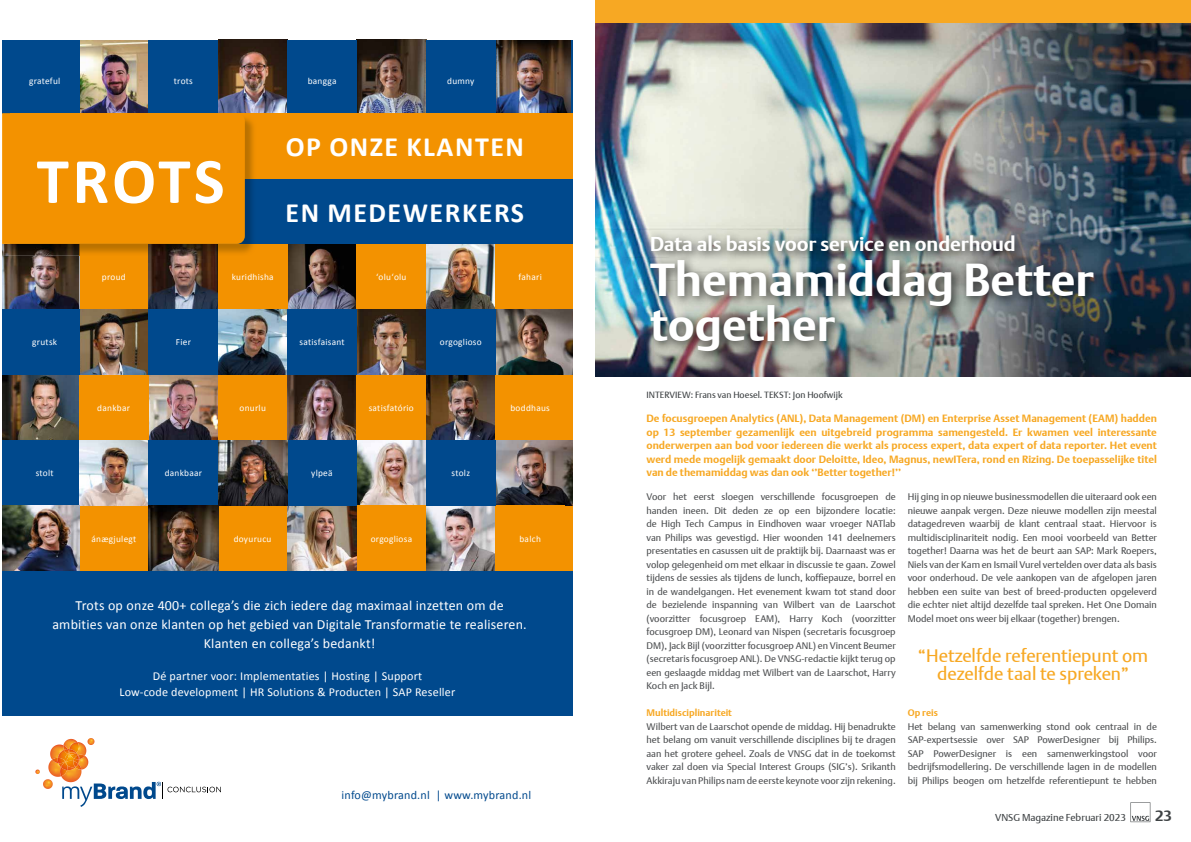
<style>
.page{position:relative;width:1191px;height:842px;background:#fff}
.page>*{position:absolute;margin:0;border:0;box-sizing:border-box;transform-origin:0 0}
.t1{font:700 65.2px "Calibri";letter-spacing:.045em;color:#fff}
.t2{font:700 46px/45px "Agis Argo";color:#fff}
.t3{font:700 28px "Calibri";letter-spacing:.055em;color:#fff}
.t4{font:700 20px "Agis Argo";letter-spacing:-.005em;color:#fff}
.t5{font:18px/18px "Agis Argo";color:#f7a823;text-align:center}
.t6{font:700 15px "Agis Argo";color:#3e4244}
.t7{font:14px/18.6px "Calibri";letter-spacing:.015em;color:#fff;text-align:center}
.t8{font:12.1px/16.8px "Calibri";letter-spacing:.015em;color:#fff;text-align:center}
.t9{font:12.1px "Calibri";letter-spacing:.015em;color:#00498d}
.t10{font:700 10.5px/13.5px "Agis Argo";color:#f7a823;text-align:justify}
.t11{font:10px "Agis Argo";color:#3e4244}
.t12{font:9.5px/13.5px "Agis Argo";color:#4d4f51;text-align:justify}
.t13{font:700 9.5px "Agis Argo";color:#f7a823}
.t14{font:9.3px "Calibri";letter-spacing:.03em;color:#fff}
.t15{font:9px "Agis Argo";color:#3e4244}
</style>
<div class="page">
<svg style="left:1130px;top:802px;width:20px;height:20px"></svg>
<div style="left:2px;top:571px;width:571px;height:145px;background:#00498d"></div>
<img style="left:2px;top:375px;width:77px;height:65px">
<img style="left:149px;top:375px;width:69px;height:65px">
<div style="left:218px;top:375px;width:69px;height:65px;background:#f39200"></div>
<div style="left:2px;top:440px;width:77px;height:65px;background:#00498d"></div>
<div style="left:79px;top:505px;width:70px;height:66px;background:#f39200"></div>
<img style="left:79px;top:440px;width:70px;height:65px">
<img style="left:2px;top:505px;width:77px;height:66px">
<div style="left:218px;top:505px;width:69px;height:66px;background:#f39200"></div>
<div style="left:149px;top:440px;width:69px;height:65px;background:#00498d"></div>
<img style="left:149px;top:505px;width:69px;height:66px">
<img style="left:357px;top:440px;width:69px;height:65px">
<div style="left:357px;top:505px;width:69px;height:66px;background:#f39200"></div>
<div style="left:495px;top:505px;width:78px;height:66px;background:#f39200"></div>
<img style="left:287px;top:505px;width:70px;height:66px">
<img style="left:495px;top:440px;width:78px;height:65px">
<img style="left:426px;top:505px;width:69px;height:66px">
<img style="left:287px;top:375px;width:69px;height:65px">
<img style="left:426px;top:375px;width:69px;height:65px">
<div style="left:495px;top:375px;width:78px;height:65px;background:#f39200"></div>
<div style="left:79px;top:244px;width:70px;height:65px;background:#f39200"></div>
<img style="left:2px;top:244px;width:77px;height:65px">
<img style="left:149px;top:256px;width:69px;height:53px">
<img style="left:287px;top:244px;width:69px;height:65px">
<div style="left:495px;top:244px;width:78px;height:65px;background:#f39200"></div>
<img style="left:426px;top:244px;width:69px;height:65px">
<div style="left:356px;top:375px;width:70px;height:65px;background:#f39200"></div>
<div style="left:287px;top:440px;width:69px;height:65px;background:#00498d"></div>
<div style="left:79px;top:375px;width:69px;height:65px;background:#f39200"></div>
<div style="left:218px;top:244px;width:69px;height:65px;background:#f39200"></div>
<div style="left:356px;top:244px;width:70px;height:65px;background:#f39200"></div>
<div style="left:426px;top:440px;width:69px;height:65px;background:#00498d"></div>
<img style="left:79px;top:41px;width:70px;height:72px">
<img style="left:218px;top:40px;width:69px;height:73px">
<img style="left:357px;top:40px;width:69px;height:73px">
<div style="left:495px;top:40px;width:78px;height:73px;background:linear-gradient(to bottom,#00498d,#00498d)"></div>
<img style="left:495px;top:41px;width:75px;height:72px">
<div style="left:426px;top:40px;width:69px;height:73px;background:#00498d"></div>
<div style="left:2px;top:40px;width:77px;height:73px;background:#00498d"></div>
<div style="left:149px;top:40px;width:69px;height:73px;background:#00498d"></div>
<div style="left:287px;top:40px;width:70px;height:73px;background:#00498d"></div>
<svg style="left:35px;top:738px;width:186px;height:69px"></svg>
<img style="left:79px;top:309px;width:70px;height:66px">
<img style="left:218px;top:309px;width:69px;height:66px">
<img style="left:357px;top:309px;width:69px;height:66px">
<img style="left:495px;top:309px;width:78px;height:66px">
<div style="left:149px;top:309px;width:69px;height:66px;background:#00498d"></div>
<div style="left:426px;top:309px;width:69px;height:66px;background:#00498d"></div>
<div style="left:287px;top:309px;width:70px;height:66px;background:#00498d"></div>
<div style="left:2px;top:309px;width:77px;height:66px;background:#00498d"></div>
<img style="left:218px;top:440px;width:69px;height:65px">
<div style="left:10px;top:179px;width:563px;height:65px;background:#00498d"></div>
<div style="left:10px;top:113px;width:563px;height:66px;background:#f39200"></div>
<img style="left:3px;top:244px;width:250px;height:12px">
<img style="left:245px;top:118px;width:9px;height:126px">
<div style="left:2px;top:113px;width:243px;height:131px;background:#f39200"></div>
<img style="left:595px;top:23px;width:596px;height:353px">
<div style="left:595px;top:0;width:596px;height:23px;background:#f7a823"></div>
<div style="left:644px;top:229px;width:461px;height:135px;background:#000;opacity:.75"></div>
<p class="t14" style="left:29px;top:75px;width:33px">grateful</p>
<p class="t14" style="left:174px;top:75px;width:21px">trots</p>
<p class="t14" style="left:308px;top:75px;width:30px">bangga</p>
<p class="t14" style="left:447px;top:75px;width:29px">dumny</p>
<h1 class="t1" style="left:37px;top:139px;width:189px">TROTS</h1>
<h3 class="t3" style="left:286px;top:129px;width:240px">OP ONZE KLANTEN</h3>
<h3 class="t3" style="left:285px;top:195px;width:240px">EN MEDEWERKERS</h3>
<p class="t14" style="left:102px;top:271px;width:25px">proud</p>
<p class="t14" style="left:232px;top:271px;width:43px">kuridhisha</p>
<p class="t14" style="left:376px;top:271px;width:32px">ʻoluʻolu</p>
<p class="t14" style="left:518px;top:271px;width:25px">fahari</p>
<p class="t14" style="left:32px;top:336px;width:26px">grutsk</p>
<p class="t14" style="left:36px;top:467px;width:19px">stolt</p>
<p class="t14" style="left:97px;top:402px;width:34px">dankbar</p>
<p class="t14" style="left:176px;top:336px;width:17px">Fier</p>
<p class="t14" style="left:299px;top:336px;width:47px">satisfaisant</p>
<p class="t14" style="left:440px;top:336px;width:43px">orgoglioso</p>
<p class="t14" style="left:165px;top:467px;width:39px">dankbaar</p>
<p class="t14" style="left:240px;top:402px;width:28px">onurlu</p>
<p class="t14" style="left:369px;top:402px;width:47px">satisfatório</p>
<p class="t14" style="left:311px;top:467px;width:23px">ylpeä</p>
<p class="t14" style="left:451px;top:467px;width:20px">stolz</p>
<p class="t14" style="left:91px;top:533px;width:46px">ánægjulegt</p>
<p class="t14" style="left:371px;top:533px;width:43px">orgogliosa</p>
<p class="t14" style="left:234px;top:533px;width:39px">doyurucu</p>
<p class="t14" style="left:510px;top:402px;width:41px">boddhaus</p>
<p class="t14" style="left:519px;top:533px;width:23px">balch</p>
<h3 class="t7" style="left:52px;top:596px;width:476px">Trots op onze 400+ collega’s die zich iedere dag maximaal inzetten om de ambities van onze klanten op het gebied van Digitale Transformatie te realiseren.<br>Klanten en collega’s bedankt!</h3>
<p class="t8" style="left:119px;top:667px;width:337px">Dé partner voor: Implementaties | Hosting | Support<br>Low-code development | HR Solutions &amp; Producten | SAP Reseller</p>
<p class="t9" style="left:341px;top:787px;width:191px">info@mybrand.nl | www.mybrand.nl</p>
<h3 class="t4" style="left:650px;top:231px;width:367px">Data als basis voor service en onderhoud</h3>
<h2 class="t2" style="left:650px;top:256px;width:445px">Themamiddag Better together</h2>
<p class="t15" style="left:646px;top:389px;width:198px">INTERVIEW: Frans van Hoesel. TEKST: Jon Hoofwijk</p>
<p class="t10" style="left:646px;top:412px;width:512px">De focusgroepen Analytics (ANL), Data Management (DM) en Enterprise Asset Management (EAM) hadden op 13 september gezamenlijk een uitgebreid programma samengesteld. Er kwamen veel interessante onderwerpen aan bod voor iedereen die werkt als process expert, data expert of data reporter. Het event werd mede mogelijk gemaakt door Deloitte, Ideo, Magnus, newITera, rond en Rizing. De toepasselijke titel van de themamiddag was dan ook ‘’Better together!’’</p>
<p class="t12" style="left:646px;top:490px;width:251px">Voor het eerst sloegen verschillende focusgroepen de handen ineen. Dit deden ze op een bijzondere locatie: de High Tech Campus in Eindhoven waar vroeger NATlab van Philips was gevestigd. Hier woonden 141 deelnemers presentaties en casussen uit de praktijk bij. Daarnaast was er volop gelegenheid om met elkaar in discussie te gaan. Zowel tijdens de sessies als tijdens de lunch, koffiepauze, borrel en in de wandelgangen. Het evenement kwam tot stand door de bezielende inspanning van Wilbert van de Laarschot (voorzitter focusgroep EAM), Harry Koch (voorzitter focusgroep DM), Leonard van Nispen (secretaris focusgroep DM), Jack Bijl (voorzitter focusgroep ANL) en Vincent Beumer (secretaris focusgroep ANL). De VNSG-redactie kijkt terug op een geslaagde middag met Wilbert van de Laarschot, Harry Koch en Jack Bijl.</p>
<p class="t13" style="left:646px;top:707px;width:87px">Multidisciplinariteit</p>
<p class="t12" style="left:646px;top:719px;width:251px">Wilbert van de Laarschot opende de middag. Hij benadrukte het belang om vanuit verschillende disciplines bij te dragen aan het grotere geheel. Zoals de VNSG dat in de toekomst vaker zal doen via Special Interest Groups (SIG’s). Srikanth Akkiraju van Philips nam de eerste keynote voor zijn rekening.</p>
<p class="t12" style="left:907px;top:490px;width:251px">Hij ging in op nieuwe businessmodellen die uiteraard ook een nieuwe aanpak vergen. Deze nieuwe modellen zijn meestal datagedreven waarbij de klant centraal staat. Hiervoor is multidisciplinariteit nodig. Een mooi voorbeeld van Better together! Daarna was het de beurt aan SAP: Mark Roepers, Niels van der Kam en Ismail Vurel vertelden over data als basis voor onderhoud. De vele aankopen van de afgelopen jaren hebben een suite van best of breed-producten opgeleverd die echter niet altijd dezelfde taal spreken. Het One Domain Model moet ons weer bij elkaar (together) brengen.</p>
<h3 class="t5" style="left:918px;top:646px;width:232px">“Hetzelfde referentiepunt om dezelfde taal te spreken”</h3>
<p class="t13" style="left:907px;top:707px;width:32px">Op reis</p>
<p class="t12" style="left:907px;top:719px;width:251px">Het belang van samenwerking stond ook centraal in de SAP-expertsessie over SAP PowerDesigner bij Philips.<br>SAP PowerDesigner is een samenwerkingstool voor bedrijfsmodellering. De verschillende lagen in de modellen bij Philips beogen om hetzelfde referentiepunt te hebben</p>
<p class="t11" style="left:995px;top:812px;width:132px">VNSG Magazine Februari 2023</p>
<h3 class="t6" style="left:1155px;top:806px;width:18px">23</h3>
</div>
